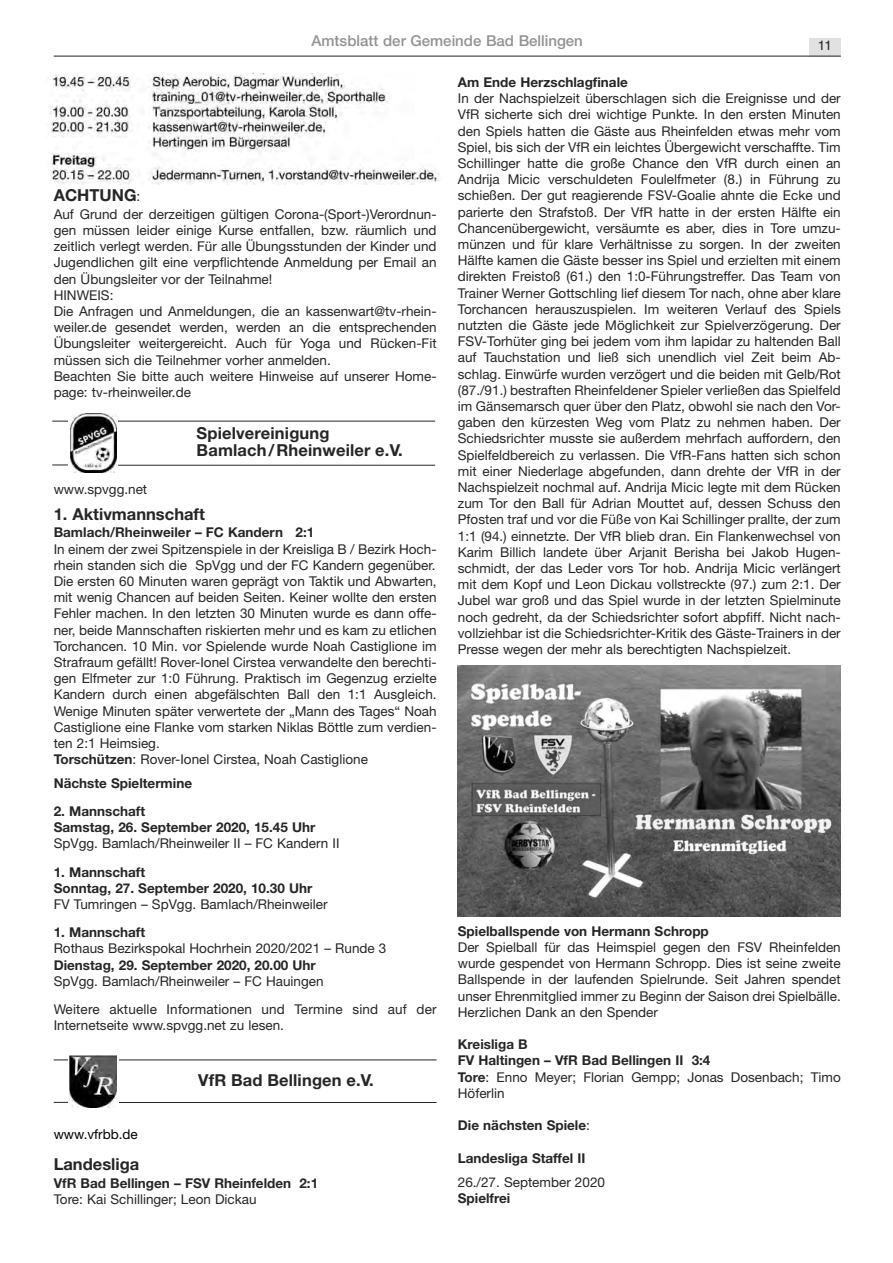
<style>
.page{position:relative;width:893px;height:1263px;background:#fff}
.page>*{position:absolute;margin:0;border:0;box-sizing:border-box;transform-origin:0 0}
.t1{font:700 16.5px/16.5px "Helvetica Neue";letter-spacing:.01em;color:#272526}
.t2{font:500 15px "Helvetica Neue";color:#939293}
.t3{font:13.5px/16.2px "Helvetica Neue";color:#272526}
.t4{font:700 13.5px/16.2px "Helvetica Neue";color:#272526}
.t5{font:13.5px "Helvetica Neue";color:#000}
.t6{font:13.5px "Helvetica";color:#272526}
.s1{font-weight:400;font-size:13.5px}
.s2{font-weight:700}
.s3{font-weight:400}
</style>
<div class="page">
<div style="left:809px;top:38px;width:31px;height:18px;background:#e1e1e1"></div>
<hr style="left:54px;top:56px;width:786px;height:1px;background:#272526">
<img style="left:50px;top:74px;width:390px;height:110px">
<hr style="left:52px;top:421px;width:383px;height:1px;background:#272526">
<hr style="left:118px;top:465px;width:317px;height:1px;background:#272526">
<svg style="left:52px;top:465px;width:16px;height:1px"></svg>
<div style="left:68px;top:413px;width:50px;height:60px;background:#fff"></div>
<img style="left:70px;top:413px;width:47px;height:59px">
<svg style="left:54px;top:1102px;width:14px;height:1px"></svg>
<hr style="left:54px;top:1059px;width:382px;height:1px;background:#272526">
<hr style="left:119px;top:1102px;width:317px;height:1px;background:#272526">
<div style="left:69px;top:1052px;width:50px;height:59px;background:linear-gradient(to right,#fff,#fff)"></div>
<img style="left:70px;top:1056px;width:47px;height:51px">
<img style="left:458px;top:665px;width:382px;height:252px">
<p class="t2" style="left:311px;top:35px;width:273px">Amtsblatt der Gemeinde Bad Bellingen</p>
<p class="t6" style="left:818px;top:38px;width:16px">11</p>
<p class="t1" style="left:54px;top:189px;width:88px">ACHTUNG<span class="s1">:</span></p>
<p class="t3" style="left:54px;top:207px;width:384px">Auf Grund der derzeitigen gültigen Corona-(Sport-)Verordnun&shy;gen müssen leider einige Kurse entfallen, bzw. räumlich und zeitlich verlegt werden. Für alle Übungsstunden der Kinder und Jugendlichen gilt eine verpflichtende Anmeldung per Email an den Übungsleiter vor der Teilnahme!<br>HINWEIS:<br>Die Anfragen und Anmeldungen, die an kassenwart@tv-rhein&shy;weiler.de gesendet werden, werden an die entsprechenden Übungsleiter weitergereicht. Auch für Yoga und Rücken-Fit müssen sich die Teilnehmer vorher anmelden.<br>Beachten Sie bitte auch weitere Hinweise auf unserer Home&shy;page: tv-rheinweiler.de</p>
<p class="t1" style="left:196px;top:427px;width:208px">Spielvereinigung<br>Bamlach/Rheinweiler e.V.</p>
<p class="t3" style="left:54px;top:482px;width:95px">www.spvgg.net</p>
<p class="t1" style="left:54px;top:507px;width:153px">1. Aktivmannschaft</p>
<p class="t4" style="left:54px;top:526px;width:262px">Bamlach/Rheinweiler – FC Kandern 2:1</p>
<p class="t3" style="left:54px;top:542px;width:384px">In einem der zwei Spitzenspiele in der Kreisliga B / Bezirk Hoch&shy;rhein standen sich die SpVgg und der FC Kandern gegenüber.<br>Die ersten 60 Minuten waren geprägt von Taktik und Abwarten, mit wenig Chancen auf beiden Seiten. Keiner wollte den ersten Fehler machen. In den letzten 30 Minuten wurde es dann offe&shy;ner, beide Mannschaften riskierten mehr und es kam zu etlichen Torchancen. 10 Min. vor Spielende wurde Noah Castiglione im Strafraum gefällt! Rover-Ionel Cirstea verwandelte den berechti&shy;gen Elfmeter zur 1:0 Führung. Praktisch im Gegenzug erzielte Kandern durch einen abgefälschten Ball den 1:1 Ausgleich.<br>Wenige Minuten später verwertete der „Mann des Tages“ Noah Castiglione eine Flanke vom starken Niklas Böttle zum verdien&shy;ten 2:1 Heimsieg.<br><span class="s2">Torschützen</span>: Rover-Ionel Cirstea, Noah Castiglione</p>
<p class="t4" style="left:54px;top:776px;width:140px">Nächste Spieltermine</p>
<p class="t4" style="left:54px;top:804px;width:263px">2. Mannschaft<br>Samstag, 26. September 2020, 15.45 Uhr</p>
<p class="t3" style="left:54px;top:837px;width:287px">SpVgg. Bamlach/Rheinweiler II – FC Kandern II</p>
<p class="t4" style="left:54px;top:865px;width:260px">1. Mannschaft<br>Sonntag, 27. September 2020, 10.30 Uhr</p>
<p class="t3" style="left:54px;top:898px;width:275px">FV Tumringen – SpVgg. Bamlach/Rheinweiler</p>
<p class="t4" style="left:54px;top:926px;width:93px">1. Mannschaft</p>
<p class="t3" style="left:54px;top:942px;width:334px">Rothaus Bezirkspokal Hochrhein 2020/2021 – Runde 3</p>
<p class="t4" style="left:54px;top:958px;width:263px">Dienstag, 29. September 2020, 20.00 Uhr</p>
<p class="t3" style="left:54px;top:968px;width:384px;line-height:28.2px">SpVgg. Bamlach/Rheinweiler – FC Hauingen<br>Weitere aktuelle Informationen und Termine sind auf der</p>
<p class="t3" style="left:54px;top:1019px;width:232px">Internetseite www.spvgg.net zu lesen.</p>
<p class="t1" style="left:198px;top:1073px;width:177px">VfR Bad Bellingen e.V.</p>
<p class="t5" style="left:54px;top:1130px;width:85px">www.vfrbb.de</p>
<p class="t1" style="left:54px;top:1158px;width:87px">Landesliga</p>
<p class="t4" style="left:54px;top:1176px;width:266px">VfR Bad Bellingen – FSV Rheinfelden 2:1</p>
<p class="t3" style="left:54px;top:1193px;width:204px">Tore: Kai Schillinger; Leon Dickau</p>
<p class="t4" style="left:458px;top:75px;width:171px">Am Ende Herzschlagfinale</p>
<p class="t3" style="left:458px;top:92px;width:384px;text-align:justify">In der Nachspielzeit überschlagen sich die Ereignisse und der VfR sicherte sich drei wichtige Punkte. In den ersten Minuten den Spiels hatten die Gäste aus Rheinfelden etwas mehr vom Spiel, bis sich der VfR ein leichtes Übergewicht verschaffte. Tim Schillinger hatte die große Chance den VfR durch einen an Andrija Micic verschuldeten Foulelfmeter (8.) in Führung zu schießen. Der gut reagierende FSV-Goalie ahnte die Ecke und parierte den Strafstoß. Der VfR hatte in der ersten Hälfte ein Chancenübergewicht, versäumte es aber, dies in Tore umzu&shy;münzen und für klare Verhältnisse zu sorgen. In der zweiten Hälfte kamen die Gäste besser ins Spiel und erzielten mit einem direkten Freistoß (61.) den 1:0-Führungstreffer. Das Team von Trainer Werner Gottschling lief diesem Tor nach, ohne aber klare Torchancen herauszuspielen. Im weiteren Verlauf des Spiels nutzten die Gäste jede Möglichkeit zur Spielverzögerung. Der FSV-Torhüter ging bei jedem vom ihm lapidar zu haltenden Ball auf Tauchstation und ließ sich unendlich viel Zeit beim Ab&shy;schlag. Einwürfe wurden verzögert und die beiden mit Gelb/Rot (87./91.) bestraften Rheinfeldener Spieler verließen das Spielfeld im Gänsemarsch quer über den Platz, obwohl sie nach den Vor&shy;gaben den kürzesten Weg vom Platz zu nehmen haben. Der Schiedsrichter musste sie außerdem mehrfach auffordern, den Spielfeldbereich zu verlassen. Die VfR-Fans hatten sich schon mit einer Niederlage abgefunden, dann drehte der VfR in der Nachspielzeit nochmal auf. Andrija Micic legte mit dem Rücken zum Tor den Ball für Adrian Mouttet auf, dessen Schuss den Pfosten traf und vor die Füße von Kai Schillinger prallte, der zum 1:1 (94.) einnetzte. Der VfR blieb dran. Ein Flankenwechsel von Karim Billich landete über Arjanit Berisha bei Jakob Hugen&shy;schmidt, der das Leder vors Tor hob. Andrija Micic verlängert mit dem Kopf und Leon Dickau vollstreckte (97.) zum 2:1. Der Jubel war groß und das Spiel wurde in der letzten Spielminute noch gedreht, da der Schiedsrichter sofort abpfiff. Nicht nach&shy;vollziehbar ist die Schiedsrichter-Kritik des Gäste-Trainers in der Presse wegen der mehr als berechtigten Nachspielzeit.</p>
<p class="t4" style="left:458px;top:924px;width:252px">Spielballspende von Hermann Schropp</p>
<p class="t3" style="left:458px;top:940px;width:384px;text-align:justify">Der Spielball für das Heimspiel gegen den FSV Rheinfelden wurde gespendet von Hermann Schropp. Dies ist seine zweite Ballspende in der laufenden Spielrunde. Seit Jahren spendet unser Ehrenmitglied immer zu Beginn der Saison drei Spielbälle.<br>Herzlichen Dank an den Spender</p>
<p class="t3" style="left:458px;top:1038px;width:384px"><span class="s2">Kreisliga B<br>FV Haltingen – VfR Bad Bellingen II 3:4<br>Tore</span>: Enno Meyer; Florian Gempp; Jonas Dosenbach; Timo<br>Höferlin</p>
<p class="t4" style="left:458px;top:1119px;width:133px">Die nächsten Spiele<span class="s3">:</span></p>
<p class="t4" style="left:458px;top:1151px;width:129px">Landesliga Staffel II</p>
<p class="t3" style="left:458px;top:1175px;width:149px">26./27. September 2020</p>
<p class="t4" style="left:458px;top:1191px;width:54px">Spielfrei</p>
</div>
